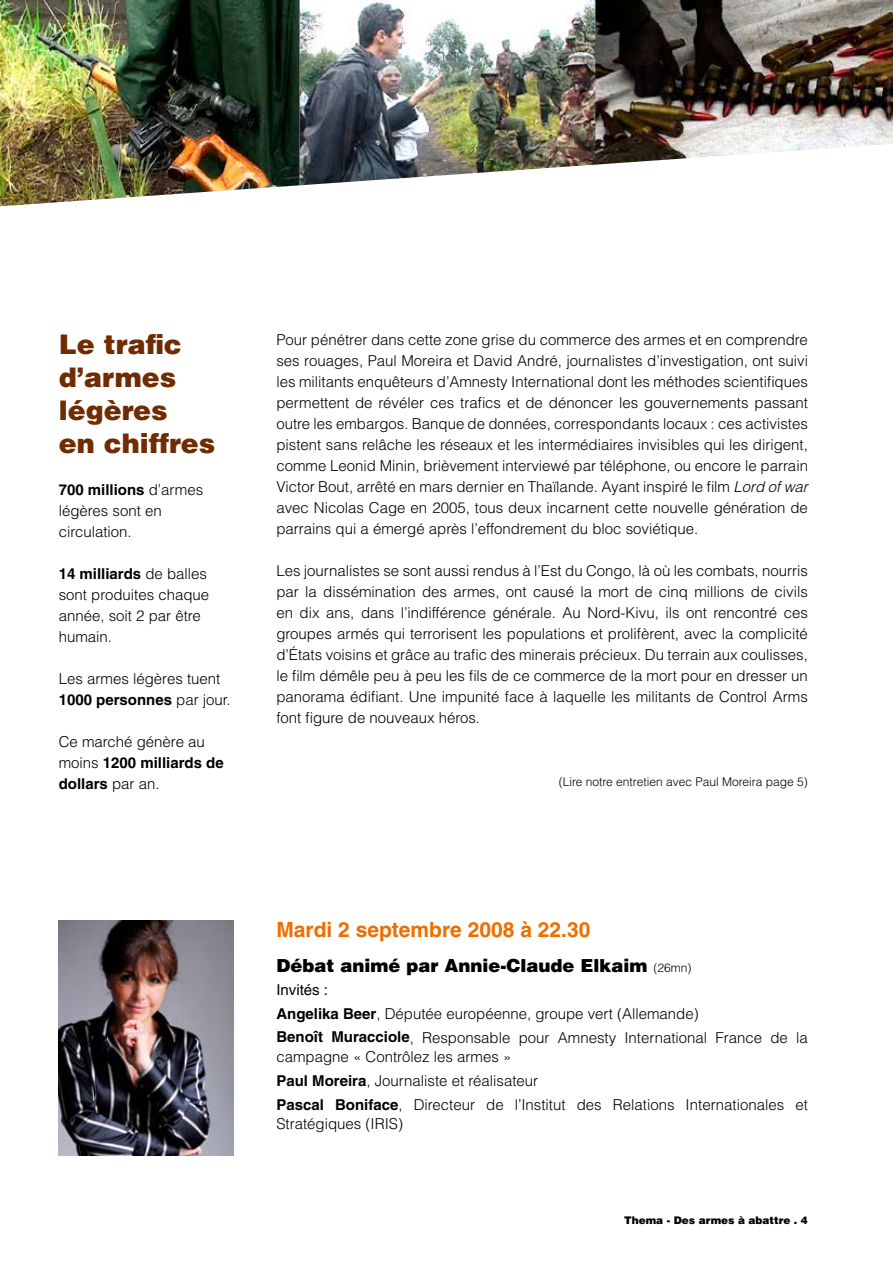
<style>
.page{position:relative;width:893px;height:1263px;background:#fff}
.page>*{position:absolute;margin:0;border:0;box-sizing:border-box;transform-origin:0 0}
.t1{font:900 27px/33px "Helvetica LT Std";color:#702b01}
.t2{font:700 21px "Helvetica LT Std";color:#ed6e00}
.t3{font:900 18px "Helvetica LT Std";color:#000}
.t4{font:300 15px/21px "Helvetica LT Std";color:#000}
.t5{font:300 12px "Helvetica LT Std";color:#000}
.t6{font:900 10.5px "Helvetica LT Std";color:#000}
.s1{font-weight:700}
.s2{font-style:italic}
.s3{font-weight:300;font-size:12px}
.s4{font-weight:400}
</style>
<div class="page">
<img style="left:300px;top:0;width:295px;height:185px">
<img style="left:595px;top:0;width:298px;height:165px">
<img style="left:0;top:0;width:300px;height:206px">
<img style="left:58px;top:921px;width:176px;height:235px">
<h1 class="t1" style="left:59px;top:327px;width:158px">Le trafic d’armes légères<br>en chiffres</h1>
<p class="t4" style="left:59px;top:479px;width:146px"><span class="s1">700 millions</span> d’armes légères sont en circulation.</p>
<p class="t4" style="left:59px;top:563px;width:152px"><span class="s1">14 milliards</span> de balles sont produites chaque année, soit 2 par être humain.</p>
<p class="t4" style="left:59px;top:668px;width:174px">Les armes légères tuent<br><span class="s1">1000 personnes</span> par jour.</p>
<p class="t4" style="left:59px;top:731px;width:167px">Ce marché génère au moins <span class="s1">1200 milliards de dollars</span> par an.</p>
<p class="t4" style="left:276px;top:329px;width:533px;text-align:justify">Pour pénétrer dans cette zone grise du commerce des armes et en comprendre ses rouages, Paul Moreira et David André, journalistes d’investigation, ont suivi les militants enquêteurs d’Amnesty International dont les méthodes scientifiques permettent de révéler ces trafics et de dénoncer les gouvernements passant outre les embargos. Banque de données, correspondants locaux : ces activistes pistent sans relâche les réseaux et les intermédiaires invisibles qui les dirigent, comme Leonid Minin, brièvement interviewé par téléphone, ou encore le parrain Victor Bout, arrêté en mars dernier en Thaïlande. Ayant inspiré le film <span class="s2">Lord of war </span>avec Nicolas Cage en 2005, tous deux incarnent cette nouvelle génération de parrains qui a émergé après l’effondrement du bloc soviétique.</p>
<p class="t4" style="left:276px;top:560px;width:533px;text-align:justify">Les journalistes se sont aussi rendus à l’Est du Congo, là où les combats, nourris par la dissémination des armes, ont causé la mort de cinq millions de civils en dix ans, dans l’indifférence générale. Au Nord-Kivu, ils ont rencontré ces groupes armés qui terrorisent les populations et prolifèrent, avec la complicité d’États voisins et grâce au trafic des minerais précieux. Du terrain aux coulisses, le film démêle peu à peu les fils de ce commerce de la mort pour en dresser un panorama édifiant. Une impunité face à laquelle les militants de Control Arms font figure de nouveaux héros.</p>
<p class="t5" style="left:559px;top:774px;width:251px">(Lire notre entretien avec Paul Moreira page 5)</p>
<h2 class="t2" style="left:276px;top:917px;width:315px">Mardi 2 septembre 2008 à 22.30</h2>
<p class="t3" style="left:276px;top:954px;width:417px">Débat animé par Annie-Claude Elkaim <span class="s3">(26mn)</span></p>
<p class="t4" style="left:276px;top:978px;width:533px;line-height:23.7px"><span class="s4">i nvités :<br></span><span class="s1">Angelika Beer</span>, Députée européenne, groupe vert (Allemande)<br><span class="s1">Benoît Muracciole</span>, Responsable pour Amnesty International France de la</p>
<p class="t4" style="left:276px;top:1045px;width:533px;line-height:23.7px">campagne « Contrôlez les armes »<br><span class="s1">Paul Moreira</span>, Journaliste et réalisateur<br><span class="s1">Pascal Boniface</span>, Directeur de l’Institut des Relations Internationales et</p>
<p class="t4" style="left:276px;top:1113px;width:128px">Stratégiques (IRIS)</p>
<p class="t6" style="left:624px;top:1213px;width:175px">Thema - Des armes à abattre .</p>
</div>
